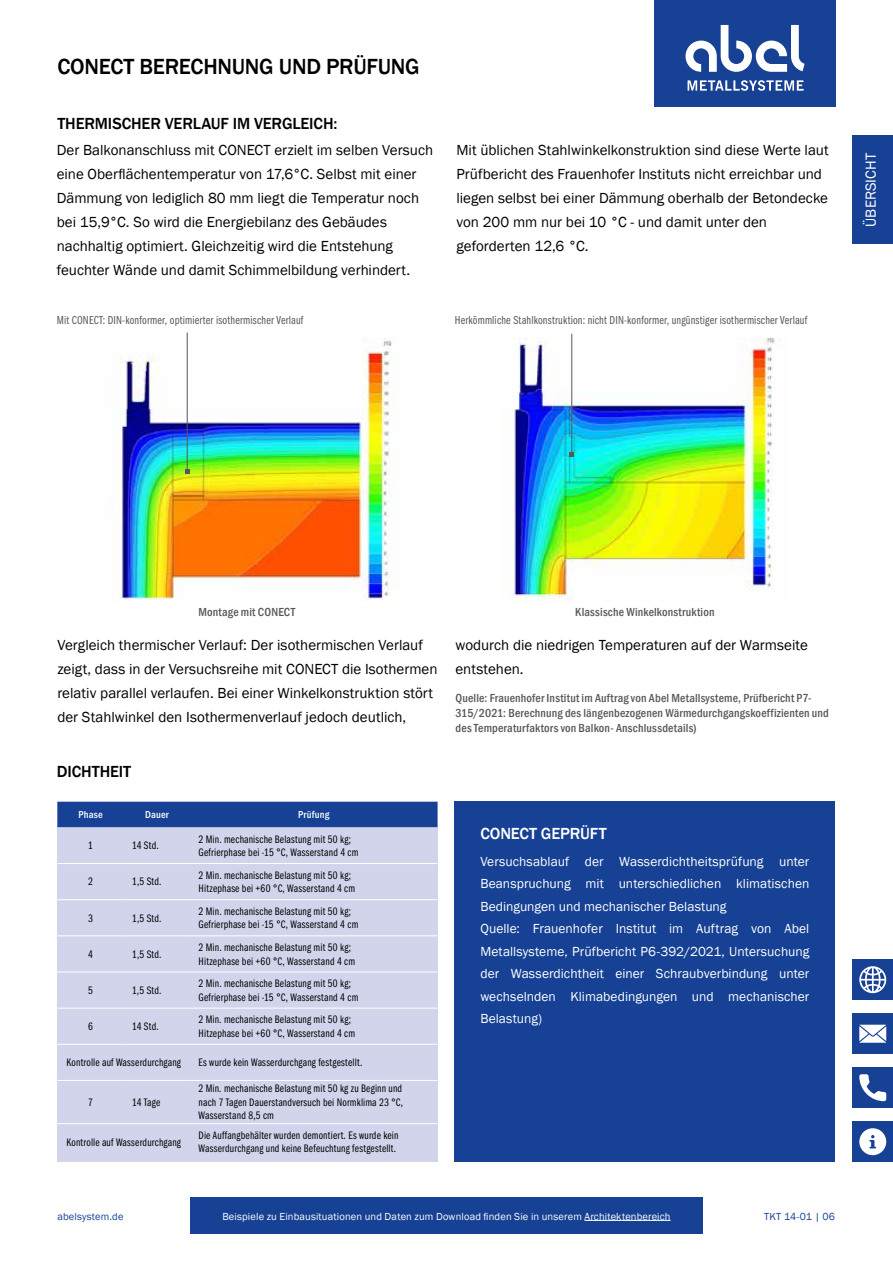
<style>
.page{position:relative;width:893px;height:1263px;background:#fff}
.page>*{position:absolute;margin:0;border:0;box-sizing:border-box;transform-origin:0 0}
.t1{font:500 22.5px "Franklin Gothic";letter-spacing:-.01em;color:#000}
.t2{font:500 16.5px "Franklin Gothic";letter-spacing:-.005em;color:#000}
.t3{font:500 16.5px "Franklin Gothic";letter-spacing:-.005em;color:#fff}
.t4{font:15px/24px "Franklin Gothic";color:#000}
.t5{font:15px "Franklin Gothic";letter-spacing:.005em;color:#fff}
.t6{font:13.5px/22.5px "Franklin Gothic";letter-spacing:.005em;color:#fff}
.t7{font:500 condensed 12px/15px "Franklin Gothic";letter-spacing:.015em;color:#575756}
.t8{font:12px "Franklin Gothic LT Pro Bk Cm";letter-spacing:.015em;color:#575756}
.t9{font:11.25px/13.5px "Franklin Gothic LT Pro Bk Cm";letter-spacing:.02em;color:#000}
.t10{font:10.5px "Franklin Gothic";letter-spacing:.01em;color:#fff}
.t11{font:10.5px "Franklin Gothic";letter-spacing:.015em;color:#164194}
.t12{font:500 condensed 10.5px "Franklin Gothic LT Pro";letter-spacing:.02em;color:#fff}
</style>
<div class="page">
<div style="left:654px;top:0;width:182px;height:106px;background:#164194"></div>
<svg style="left:685px;top:25px;width:120px;height:47px"></svg>
<svg style="left:688px;top:80px;width:116px;height:11px"></svg>
<div style="left:190px;top:1198px;width:513px;height:36px;background:#164194"></div>
<hr style="left:584px;top:1220px;width:87px;height:1px;background:#fff">
<div style="left:853px;top:136px;width:40px;height:108px;background:#164194"></div>
<div style="left:853px;top:1121px;width:40px;height:41px;background:#164194"></div>
<svg style="left:859px;top:1128px;width:27px;height:27px"></svg>
<div style="left:853px;top:1067px;width:40px;height:41px;background:#164194"></div>
<svg style="left:859px;top:1074px;width:27px;height:27px"></svg>
<div style="left:853px;top:1013px;width:40px;height:41px;background:#164194"></div>
<svg style="left:859px;top:1025px;width:27px;height:18px"></svg>
<div style="left:853px;top:959px;width:40px;height:41px;background:#164194"></div>
<svg style="left:859px;top:966px;width:28px;height:28px"></svg>
<div style="left:455px;top:802px;width:380px;height:360px;background:#164194"></div>
<img style="left:116px;top:337px;width:282px;height:264px">
<img style="left:501px;top:337px;width:274px;height:264px">
<div style="left:57px;top:802px;width:380px;height:25px;background:#164194"></div>
<div style="left:57px;top:827px;width:380px;height:333px;background:#d2d4ec"></div>
<hr style="left:57px;top:863px;width:67px;height:1px;background:#fff">
<hr style="left:124px;top:863px;width:66px;height:1px;background:#fff">
<hr style="left:190px;top:863px;width:247px;height:1px;background:#fff">
<hr style="left:57px;top:899px;width:67px;height:1px;background:#fff">
<hr style="left:124px;top:899px;width:66px;height:1px;background:#fff">
<hr style="left:190px;top:899px;width:247px;height:1px;background:#fff">
<hr style="left:57px;top:935px;width:67px;height:1px;background:#fff">
<hr style="left:124px;top:935px;width:66px;height:1px;background:#fff">
<hr style="left:190px;top:935px;width:247px;height:1px;background:#fff">
<hr style="left:57px;top:971px;width:67px;height:1px;background:#fff">
<hr style="left:124px;top:971px;width:66px;height:1px;background:#fff">
<hr style="left:190px;top:971px;width:247px;height:1px;background:#fff">
<hr style="left:57px;top:1008px;width:67px;height:1px;background:#fff">
<hr style="left:124px;top:1008px;width:66px;height:1px;background:#fff">
<hr style="left:190px;top:1008px;width:247px;height:1px;background:#fff">
<hr style="left:57px;top:1044px;width:67px;height:1px;background:#fff">
<hr style="left:124px;top:1044px;width:66px;height:1px;background:#fff">
<hr style="left:190px;top:1044px;width:247px;height:1px;background:#fff">
<hr style="left:57px;top:1080px;width:67px;height:1px;background:#fff">
<hr style="left:124px;top:1080px;width:66px;height:1px;background:#fff">
<hr style="left:190px;top:1080px;width:247px;height:1px;background:#fff">
<hr style="left:57px;top:1123px;width:67px;height:1px;background:#fff">
<hr style="left:124px;top:1123px;width:66px;height:1px;background:#fff">
<hr style="left:190px;top:1123px;width:247px;height:1px;background:#fff">
<hr style="left:571px;top:334px;width:1px;height:121px;background:#575756">
<svg style="left:570px;top:452px;width:4px;height:5px"></svg>
<hr style="left:187px;top:333px;width:1px;height:138px;background:#575756">
<svg style="left:185px;top:469px;width:4px;height:5px"></svg>
<h1 class="t1" style="left:57px;top:52px;width:364px">CONECT BERECHNUNG UND PRÜFUNG</h1>
<p class="t2" style="left:57px;top:114px;width:282px">THERMISCHER VERLAUF IM VERGLEICH:</p>
<p class="t4" style="left:57px;top:138px;width:378px">Der Balkonanschluss mit CONECT erzielt im selben Versuch eine Oberflächentemperatur von 17,6°C. Selbst mit einer Dämmung von lediglich 80 mm liegt die Temperatur noch bei 15,9°C. So wird die Energiebilanz des Gebäudes nachhaltig optimiert. Gleichzeitig wird die Entstehung feuchter Wände und damit Schimmelbildung verhindert.</p>
<p class="t4" style="left:456px;top:138px;width:374px">Mit üblichen Stahlwinkelkonstruktion sind diese Werte laut Prüfbericht des Frauenhofer Instituts nicht erreichbar und liegen selbst bei einer Dämmung oberhalb der Betondecke von 200 mm nur bei 10 °C - und damit unter den geforderten 12,6 °C.</p>
<p class="t8" style="left:57px;top:313px;width:248px">Mit CONECT: DIN-konformer, optimierter isothermischer Verlauf</p>
<p class="t8" style="left:455px;top:313px;width:354px">Herkömmliche Stahlkonstruktion: nicht DIN-konformer, ungünstiger isothermischer Verlauf</p>
<p class="t5" style="left:861px;top:227px;width:75px;rotate:-90deg">ÜBERSICHT</p>
<p class="t7" style="left:198px;top:604px;width:98px">Montage mit CONECT</p>
<p class="t7" style="left:575px;top:604px;width:141px">Klassische Winkelkonstruktion</p>
<p class="t4" style="left:57px;top:634px;width:382px">Vergleich thermischer Verlauf: Der isothermischen Verlauf zeigt, dass in der Versuchsreihe mit CONECT die Isothermen relativ parallel verlaufen. Bei einer Winkelkonstruktion stört der Stahlwinkel den Isothermenverlauf jedoch deutlich,</p>
<p class="t4" style="left:455px;top:634px;width:354px">wodurch die niedrigen Temperaturen auf der Warmseite entstehen.</p>
<p class="t7" style="left:455px;top:690px;width:375px">Quelle: Frauenhofer Institut im Auftrag von Abel Metallsysteme, Prüfbericht P7-<br>315/2021: Berechnung des längenbezogenen Wärmedurchgangskoeffizienten und des Temperaturfaktors von Balkon- Anschlussdetails)</p>
<p class="t2" style="left:57px;top:762px;width:76px">DICHTHEIT</p>
<p class="t12" style="left:78px;top:809px;width:26px">Phase</p>
<p class="t12" style="left:145px;top:809px;width:25px">Dauer</p>
<p class="t12" style="left:298px;top:809px;width:33px">Prüfung</p>
<p class="t9" style="left:88px;top:839px;width:6px">1</p>
<p class="t9" style="left:132px;top:839px;width:28px">14 Std.</p>
<p class="t9" style="left:199px;top:832px;width:161px">2 Min. mechanische Belastung mit 50 kg;<br>Gefrierphase bei -15 °C, Wasserstand 4 cm</p>
<p class="t9" style="left:88px;top:875px;width:6px">2</p>
<p class="t9" style="left:132px;top:875px;width:31px">1,5 Std.</p>
<p class="t9" style="left:199px;top:868px;width:158px">2 Min. mechanische Belastung mit 50 kg;<br>Hitzephase bei +60 °C, Wasserstand 4 cm</p>
<p class="t9" style="left:88px;top:911px;width:6px">3</p>
<p class="t9" style="left:132px;top:911px;width:31px">1,5 Std.</p>
<p class="t9" style="left:199px;top:904px;width:161px">2 Min. mechanische Belastung mit 50 kg;<br>Gefrierphase bei -15 °C, Wasserstand 4 cm</p>
<p class="t9" style="left:88px;top:947px;width:6px">4</p>
<p class="t9" style="left:132px;top:947px;width:31px">1,5 Std.</p>
<p class="t9" style="left:199px;top:941px;width:158px">2 Min. mechanische Belastung mit 50 kg;<br>Hitzephase bei +60 °C, Wasserstand 4 cm</p>
<p class="t9" style="left:88px;top:984px;width:6px">5</p>
<p class="t9" style="left:132px;top:984px;width:31px">1,5 Std.</p>
<p class="t9" style="left:199px;top:977px;width:161px">2 Min. mechanische Belastung mit 50 kg;<br>Gefrierphase bei -15 °C, Wasserstand 4 cm</p>
<p class="t9" style="left:88px;top:1020px;width:6px">6</p>
<p class="t9" style="left:132px;top:1020px;width:28px">14 Std.</p>
<p class="t9" style="left:199px;top:1013px;width:158px">2 Min. mechanische Belastung mit 50 kg;<br>Hitzephase bei +60 °C, Wasserstand 4 cm</p>
<p class="t9" style="left:66px;top:1056px;width:116px">Kontrolle auf Wasserdurchgang</p>
<p class="t9" style="left:199px;top:1056px;width:165px">Es wurde kein Wasserdurchgang festgestellt.</p>
<p class="t9" style="left:88px;top:1096px;width:6px">7</p>
<p class="t9" style="left:132px;top:1096px;width:30px">14 Tage</p>
<p class="t9" style="left:199px;top:1082px;width:206px;text-align:justify">2 Min. mechanische Belastung mit 50 kg zu Beginn und nach 7 Tagen Dauerstandversuch bei Normklima 23 °C, Wasserstand 8,5 cm</p>
<p class="t9" style="left:66px;top:1135px;width:116px">Kontrolle auf Wasserdurchgang</p>
<p class="t9" style="left:199px;top:1128px;width:201px">Die Auffangbehälter wurden demontiert. Es wurde kein<br>Wasserdurchgang und keine Befeuchtung festgestellt.</p>
<p class="t3" style="left:480px;top:823px;width:128px">CONECT GEPRÜFT</p>
<p class="t6" style="left:480px;top:850px;width:331px">Versuchsablauf der Wasserdichtheitsprüfung unter Beanspruchung mit unterschiedlichen klimatischen Bedingungen und mechanischer Belastung<br>Quelle: Frauenhofer Institut im Auftrag von Abel Metallsysteme, Prüfbericht P6-392/2021, Untersuchung der Wasserdichtheit einer Schraubverbindung unter wechselnden Klimabedingungen und mechanischer Belastung)</p>
<p class="t11" style="left:57px;top:1209px;width:68px">abelsystem.de</p>
<p class="t10" style="left:222px;top:1209px;width:450px">Beispiele zu Einbausituationen und Daten zum Download finden Sie in unserem Architektenbereich</p>
<p class="t11" style="left:764px;top:1209px;width:72px">TKT 14-01 | 06</p>
</div>
